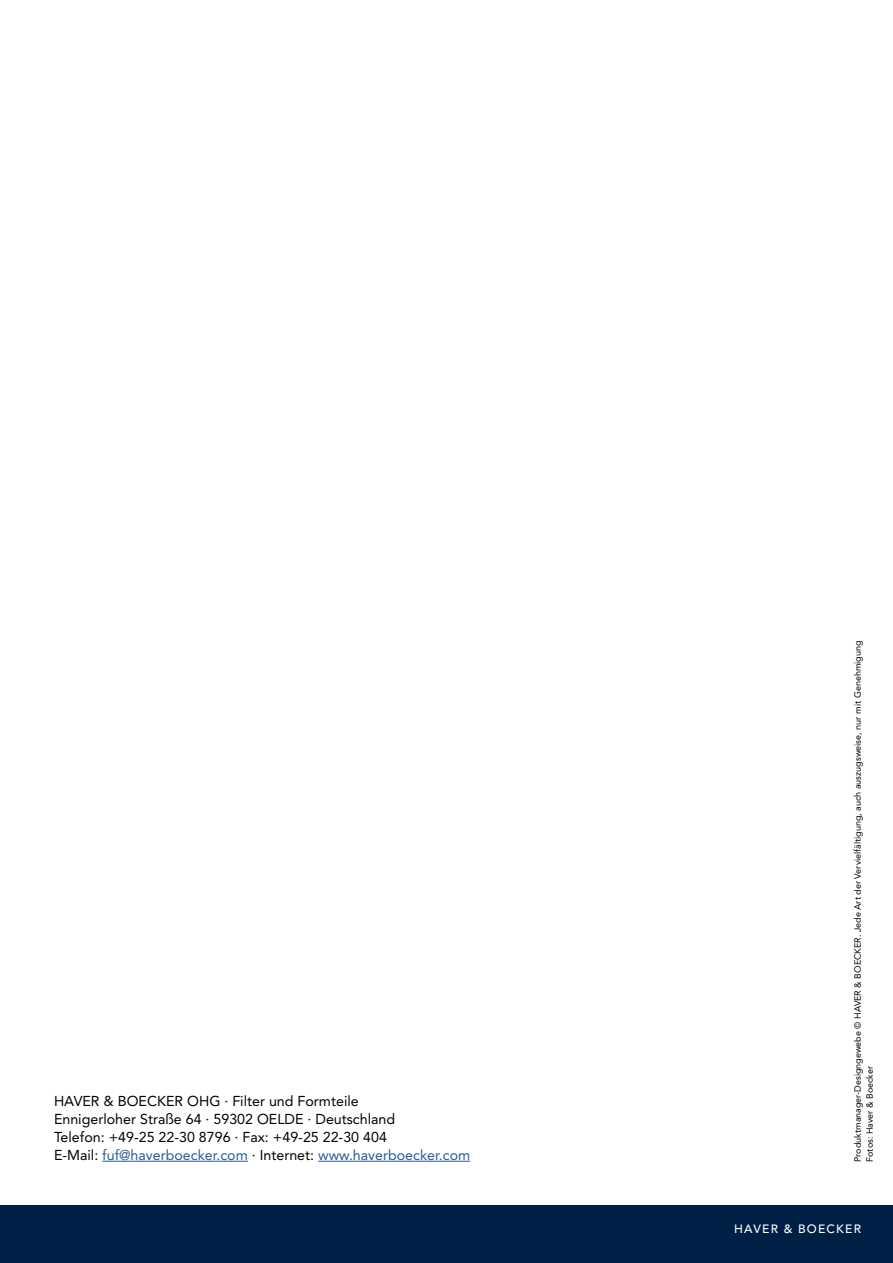
<style>
.page{position:relative;width:893px;height:1263px;background:#fff}
.page>*{position:absolute;margin:0;border:0;box-sizing:border-box;transform-origin:0 0}
.t1{font:14.25px/18px "Avenir LT Std";color:#000}
.t2{font:500 12px "Avenir LT Std";letter-spacing:.1em;color:#fff}
.t3{font:9px/12px "Avenir LT Std";color:#000}
.s1{color:#275b9b}
</style>
<div class="page">
<div style="left:0;top:1205px;width:893px;height:58px;background:#001f47"></div>
<hr style="left:102px;top:1161px;width:146px;height:1px;background:#275b9b">
<hr style="left:318px;top:1161px;width:152px;height:1px;background:#275b9b">
<p class="t1" style="left:54px;top:1092px;width:418px">HAVER &amp; BOECKER OHG · Filter und Formteile<br>Ennigerloher Straße 64 · 59302 OELDE · Deutschland<br>Telefon: +49-25 22-30 8796 · Fax: +49-25 22-30 404<br>E-Mail: <span class="s1">fuf@haverboecker.com</span> · Internet: <span class="s1">www.haverboecker.com</span></p>
<p class="t3" style="left:852px;top:1162px;width:523px;rotate:-90deg">Produktmanager-Designgewebe © HAVER &amp; BOECKER. Jede Art der Vervielfältigung, auch auszugsweise, nur mit Genehmigung<br>Fotos: Haver &amp; Boecker</p>
<p class="t2" style="left:734px;top:1222px;width:128px">HAVER &amp; BOECKER</p>
</div>
